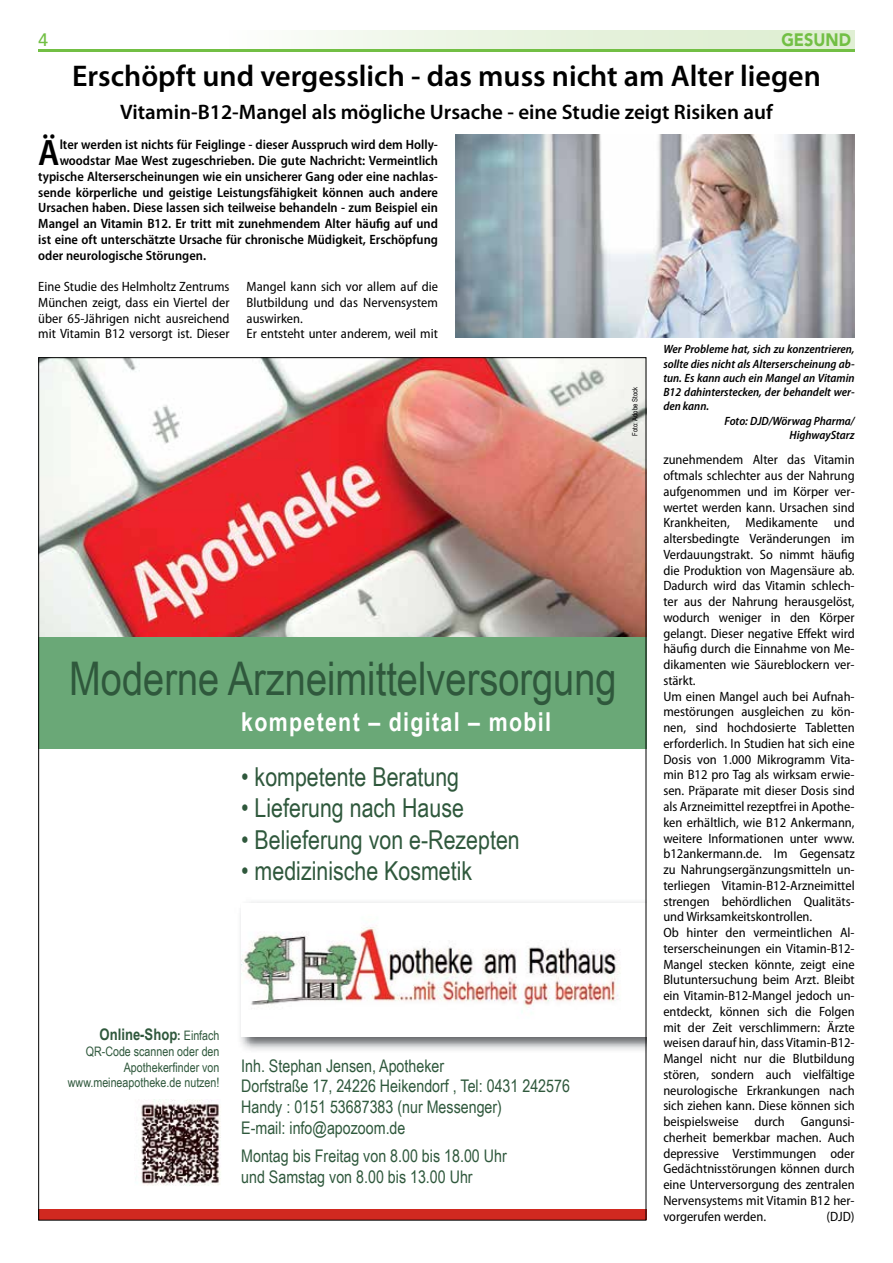
<style>
.page{position:relative;width:893px;height:1263px;background:#fff}
.page>*{position:absolute;margin:0;border:0;box-sizing:border-box;transform-origin:0 0}
.t1{font:46.35px "Arial Narrow";color:#2f583c}
.t2{font:600 semi-condensed 36.9px "Myriad Pro";color:#000}
.t3{font:600 30px "Myriad Pro";color:#000}
.t4{font:26.1px "Arial Narrow";color:#2f583c}
.t5{font:700 26.1px "Arial Narrow";letter-spacing:.05em;color:#fff}
.t6{font:600 21px "Myriad Pro";color:#000}
.t7{font:900 18px "Avenir";color:#72bf44;scale:.9 1}
.t8{font:500 18px "Avenir";color:#72bf44}
.t9{font:17.4px/20.9px "Arial Narrow";color:#2f583c}
.t10{font:700 15.9px "Arial Narrow";color:#2f583c}
.t11{font:semi-condensed 13.5px/15.8px "Myriad Pro";color:#000}
.t12{font:600 semi-condensed 13.5px "Myriad Pro";color:#000}
.t13{font:13.05px/15.9px "Arial Narrow";color:#2f583c;text-align:right}
.t14{font:italic 600 semi-condensed 12px "Myriad Pro";color:#000}
.t15{font:7.2px "Arial Narrow";color:#000}
.s1{font-size:13.05px}
.s2{font-weight:400;font-size:13.05px}
</style>
<div class="page">
<div style="left:230px;top:31px;width:625px;height:20px;background:linear-gradient(to right,#f9fcf7,#dbeccd)"></div>
<hr style="left:38px;top:49px;width:817px;height:3px;background:#72bf44">
<img style="left:40px;top:359px;width:604px;height:278px">
<img style="left:240px;top:902px;width:404px;height:149px">
<div style="left:241px;top:903px;width:405px;height:134px;background:#fff"></div>
<img style="left:241px;top:927px;width:378px;height:86px">
<div style="left:38px;top:637px;width:608px;height:111px;background:#6aa877"></div>
<div style="left:38px;top:1210px;width:608px;height:10px;background:#d12920"></div>
<img style="left:136px;top:1100px;width:85px;height:86px">
<img style="left:455px;top:135px;width:400px;height:202px">
<p class="t8" style="left:38px;top:24px;width:12px">4</p>
<p class="t7" style="left:781px;top:25px;width:79px">GESUND</p>
<p class="t3" style="left:72px;top:60px;width:750px">Erschöpft und vergesslich - das muss nicht am Alter liegen</p>
<p class="t6" style="left:120px;top:100px;width:654px">Vitamin-B12-Mangel als mögliche Ursache - eine Studie zeigt Risiken auf</p>
<p class="t2" style="left:38px;top:132px;width:23px">Ä</p>
<p class="t12" style="left:60px;top:137px;width:380px">lter werden ist nichts für Feiglinge - dieser Ausspruch wird dem Holly-</p>
<p class="t12" style="left:60px;top:153px;width:380px">woodstar Mae West zugeschrieben. Die gute Nachricht: Vermeintlich</p>
<p class="t12" style="left:38px;top:169px;width:401px">typische Alterserscheinungen wie ein unsicherer Gang oder eine nachlas-</p>
<p class="t12" style="left:38px;top:185px;width:401px">sende körperliche und geistige Leistungsfähigkeit können auch andere</p>
<p class="t12" style="left:38px;top:200px;width:401px">Ursachen haben. Diese lassen sich teilweise behandeln - zum Beispiel ein</p>
<p class="t12" style="left:38px;top:216px;width:401px">Mangel an Vitamin B12. Er tritt mit zunehmendem Alter häufig auf und</p>
<p class="t12" style="left:38px;top:232px;width:401px">ist eine oft unterschätzte Ursache für chronische Müdigkeit, Erschöpfung</p>
<p class="t12" style="left:38px;top:248px;width:169px">oder neurologische Störungen.</p>
<p class="t11" style="left:38px;top:279px;width:193px;text-align:justify">Eine Studie des Helmholtz Zentrums München zeigt, dass ein Viertel der über 65-Jährigen nicht ausreichend mit Vitamin B12 versorgt ist. Dieser</p>
<p class="t11" style="left:247px;top:279px;width:193px">Mangel kann sich vor allem auf die<br>Blutbildung und das Nervensystem auswirken.<br>Er entsteht unter anderem, weil mit</p>
<p class="t15" style="left:630px;top:436px;width:50px;rotate:-90deg">Foto: Adobe Stock</p>
<p class="t1" style="left:69px;top:645px;width:549px">Moderne Arzneimittelversorgung</p>
<p class="t5" style="left:241px;top:702px;width:311px">kompetent – digital – mobil</p>
<p class="t4" style="left:241px;top:757px;width:219px">• kompetente Beratung</p>
<p class="t4" style="left:241px;top:789px;width:224px">• Lieferung nach Hause</p>
<p class="t4" style="left:241px;top:820px;width:280px">• Belieferung von e-Rezepten</p>
<p class="t4" style="left:241px;top:852px;width:232px">• medizinische Kosmetik</p>
<p class="t10" style="left:100px;top:1022px;width:121px">Online-Shop<span class="s1">:</span> <span class="s2">Einfach</span></p>
<p class="t13" style="left:68px;top:1042px;width:153px">QR-Code scannen oder den<br>Apothekerfinder von www.meineapotheke.de nutzen!</p>
<p class="t9" style="left:241px;top:1054px;width:330px">Inh. Stephan Jensen, Apotheker<br>Dorfstraße 17, 24226 Heikendorf , Tel: 0431 242576<br>Handy : 0151 53687383 (nur Messenger)<br>E-mail: info@apozoom.de</p>
<p class="t9" style="left:241px;top:1145px;width:267px">Montag bis Freitag von 8.00 bis 18.00 Uhr und Samstag von 8.00 bis 13.00 Uhr</p>
<p class="t14" style="left:663px;top:343px;width:193px">Wer Probleme hat, sich zu konzentrieren,</p>
<p class="t14" style="left:663px;top:357px;width:193px">sollte dies nicht als Alterserscheinung ab-</p>
<p class="t14" style="left:663px;top:371px;width:193px">tun. Es kann auch ein Mangel an Vitamin</p>
<p class="t14" style="left:663px;top:386px;width:193px">B12 dahinterstecken, der behandelt wer-</p>
<p class="t14" style="left:663px;top:400px;width:47px">den kann.</p>
<p class="t14" style="left:724px;top:414px;width:132px">Foto: DJD/Wörwag Pharma/</p>
<p class="t14" style="left:790px;top:428px;width:67px">HighwayStarz</p>
<p class="t11" style="left:663px;top:452px;width:193px">zunehmendem Alter das Vitamin oftmals schlechter aus der Nahrung aufgenommen und im Körper ver&shy;wertet werden kann. Ursachen sind Krankheiten, Medikamente und altersbedingte Veränderungen im Verdauungstrakt. So nimmt häufig die Produktion von Magensäure ab.<br>Dadurch wird das Vitamin schlech&shy;ter aus der Nahrung herausgelöst, wodurch weniger in den Körper gelangt. Dieser negative Effekt wird häufig durch die Einnahme von Me&shy;dikamenten wie Säureblockern ver&shy;stärkt.<br>Um einen Mangel auch bei Aufnah&shy;mestörungen ausgleichen zu kön&shy;nen, sind hochdosierte Tabletten erforderlich. In Studien hat sich eine Dosis von 1.000 Mikrogramm Vita&shy;min B12 pro Tag als wirksam erwie&shy;sen. Präparate mit dieser Dosis sind als Arzneimittel rezeptfrei in Apothe&shy;ken erhältlich, wie B12 Ankermann, weitere Informationen unter www. b12ankermann.de. Im Gegensatz zu Nahrungsergänzungsmitteln un&shy;terliegen Vitamin-B12-Arzneimittel strengen behördlichen Qualitäts&shy;und Wirksamkeitskontrollen.<br>Ob hinter den vermeintlichen Al&shy;terserscheinungen ein Vitamin-B12- Mangel stecken könnte, zeigt eine Blutuntersuchung beim Arzt. Bleibt ein Vitamin-B12-Mangel jedoch un&shy;entdeckt, können sich die Folgen mit der Zeit verschlimmern: Ärzte weisen darauf hin, dass Vitamin-B12- Mangel nicht nur die Blutbildung stören, sondern auch vielfältige neurologische Erkrankungen nach sich ziehen kann. Diese können sich beispielsweise durch Gangunsi&shy;cherheit bemerkbar machen. Auch depressive Verstimmungen oder Gedächtnisstörungen können durch eine Unterversorgung des zentralen Nervensystems mit Vitamin B12 her&shy;vorgerufen werden.</p>
<p class="t11" style="left:826px;top:1208px;width:30px">(DJD)</p>
</div>
